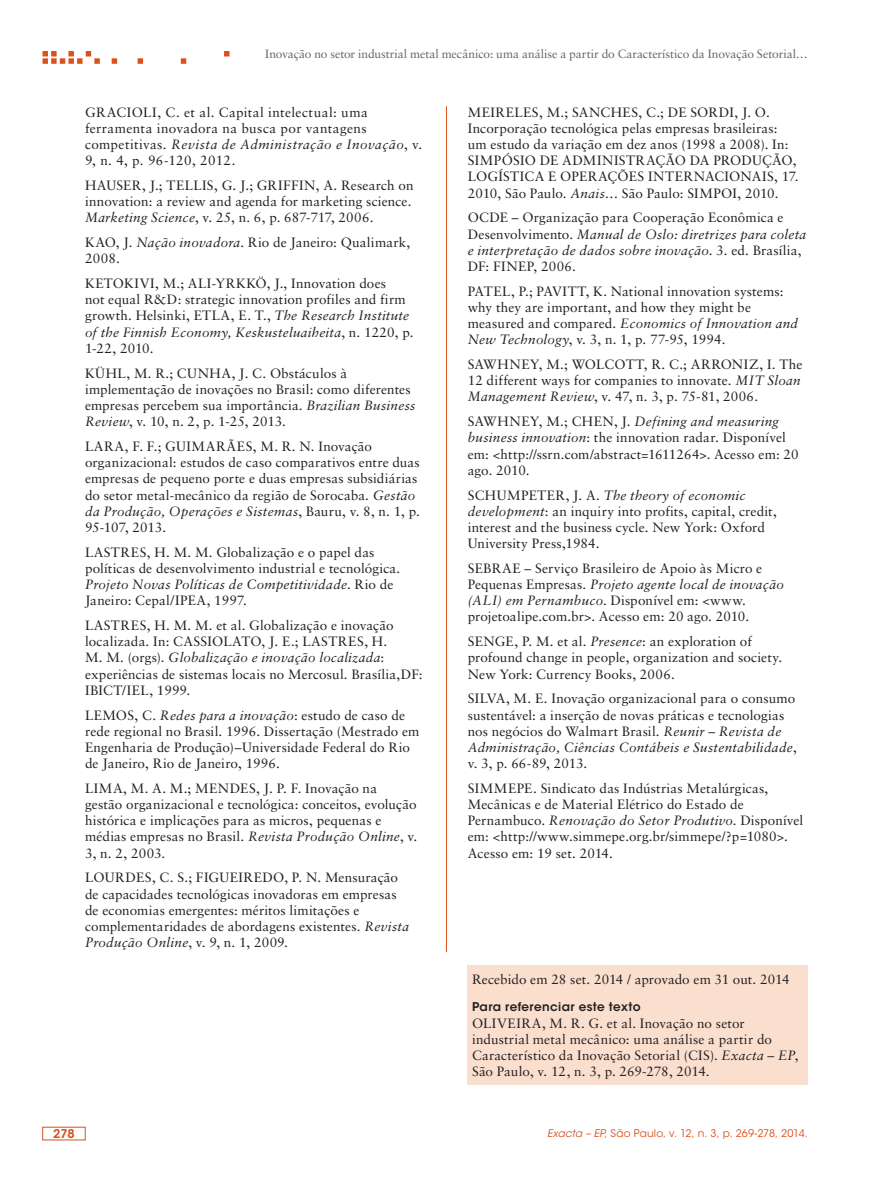
<style>
.page{position:relative;width:893px;height:1191px;background:#fff}
.page>*{position:absolute;margin:0;border:0;box-sizing:border-box;transform-origin:0 0}
.ex_Referencias{font:13.5px/16.2px "Sabon LT Std";letter-spacing:.01em;color:#231f20}
.ex_Referencias-2{font:13.5px/16.2px "Sabon LT Std";letter-spacing:.03em;color:#231f20}
.t1{font:12px "Sabon LT Std";color:#636366}
.ex_Tabela_-_titulo{font:600 12px "ITC Avant Garde Std";letter-spacing:.03em;color:#231f20}
.t2{font:600 12px "ITC Avant Garde Std";color:#da511d}
.t3{font:10.5px "ITC Avant Garde Std";letter-spacing:.01em;color:#da511d}
.s1{font-style:italic}
</style>
<div class="page">
<svg style="left:43px;top:51px;width:186px;height:13px"></svg>
<hr style="left:446px;top:106px;width:1px;height:846px;background:#da511d">
<div style="left:468px;top:965px;width:340px;height:119px;background:#fadfce"></div>
<p class="t1" style="left:265px;top:46px;width:544px">Inovação no setor industrial metal mecânico: uma análise a partir do Característico da Inovação Setorial…</p>
<p class="ex_Referencias-2" style="left:85px;top:104px;width:339px">GRACIOLI, C. et al. Capital intelectual: uma ferramenta inovadora na busca por vantagens competitivas. <span class="s1">Revista de Administração e Inovação</span>, v.<br>9, n. 4, p. 96-120, 2012.</p>
<p class="ex_Referencias" style="left:85px;top:177px;width:330px">HAUSER, J.; TELLIS, G. J.; GRIFFIN, A. Research on innovation: a review and agenda for marketing science.<br><span class="s1">Marketing Science</span>, v. 25, n. 6, p. 687-717, 2006.</p>
<p class="ex_Referencias" style="left:85px;top:234px;width:327px">KAO, J. <span class="s1">Nação inovadora</span>. Rio de Janeiro: Qualimark,<br>2008.</p>
<p class="ex_Referencias" style="left:85px;top:275px;width:330px">KETOKIVI, M.; ALI-YRKKÖ, J., Innovation does<br>not equal R&amp;D: strategic innovation profiles and firm growth. Helsinki, ETLA, E. T., <span class="s1">The Research Institute of the Finnish Economy, Keskusteluaiheita</span>, n. 1220, p.<br>1-22, 2010.</p>
<p class="ex_Referencias" style="left:85px;top:364px;width:332px">KÜHL, M. R.; CUNHA, J. C. Obstáculos à implementação de inovações no Brasil: como diferentes empresas percebem sua importância. <span class="s1">Brazilian Business Review</span>, v. 10, n. 2, p. 1-25, 2013.</p>
<p class="ex_Referencias" style="left:85px;top:438px;width:336px">LARA, F. F.; GUIMARÃES, M. R. N. Inovação organizacional: estudos de caso comparativos entre duas empresas de pequeno porte e duas empresas subsidiárias do setor metal-mecânico da região de Sorocaba. <span class="s1">Gestão da Produção, Operações e Sistemas</span>, Bauru, v. 8, n. 1, p.<br>95-107, 2013.</p>
<p class="ex_Referencias" style="left:85px;top:544px;width:317px">LASTRES, H. M. M. Globalização e o papel das políticas de desenvolvimento industrial e tecnológica.<br><span class="s1">Projeto Novas Políticas de Competitividade</span>. Rio de Janeiro: Cepal/IPEA, 1997.</p>
<p class="ex_Referencias" style="left:85px;top:617px;width:339px">LASTRES, H. M. M. et al. Globalização e inovação localizada. In: CASSIOLATO, J. E.; LASTRES, H.<br>M. M. (orgs). <span class="s1">Globalização e inovação localizada</span>: experiências de sistemas locais no Mercosul. Brasília,DF:<br>IBICT/IEL, 1999.</p>
<p class="ex_Referencias" style="left:85px;top:706px;width:336px">LEMOS, C. <span class="s1">Redes para a inovação</span>: estudo de caso de rede regional no Brasil. 1996. Dissertação (Mestrado em Engenharia de Produção)–Universidade Federal do Rio de Janeiro, Rio de Janeiro, 1996.</p>
<p class="ex_Referencias" style="left:85px;top:780px;width:334px">LIMA, M. A. M.; MENDES, J. P. F. Inovação na gestão organizacional e tecnológica: conceitos, evolução histórica e implicações para as micros, pequenas e médias empresas no Brasil. <span class="s1">Revista Produção Online</span>, v.<br>3, n. 2, 2003.</p>
<p class="ex_Referencias" style="left:85px;top:869px;width:326px">LOURDES, C. S.; FIGUEIREDO, P. N. Mensuração de capacidades tecnológicas inovadoras em empresas de economias emergentes: méritos limitações e complementaridades de abordagens existentes. <span class="s1">Revista Produção Online</span>, v. 9, n. 1, 2009.</p>
<p class="ex_Referencias" style="left:468px;top:104px;width:332px">MEIRELES, M.; SANCHES, C.; DE SORDI, J. O.<br>Incorporação tecnológica pelas empresas brasileiras: um estudo da variação em dez anos (1998 a 2008). In:<br>SIMPÓSIO DE ADMINISTRAÇÃO DA PRODUÇÃO, LOGÍSTICA E OPERAÇÕES INTERNACIONAIS, 17.<br>2010, São Paulo. <span class="s1">Anais</span>… São Paulo: SIMPOI, 2010.</p>
<p class="ex_Referencias" style="left:468px;top:209px;width:340px">OCDE – Organização para Cooperação Econômica e Desenvolvimento. <span class="s1">Manual de Oslo: diretrizes para coleta e interpretação de dados sobre inovação</span>. 3. ed. Brasília, DF: FINEP, 2006.</p>
<p class="ex_Referencias" style="left:468px;top:283px;width:332px">PATEL, P.; PAVITT, K. National innovation systems: why they are important, and how they might be measured and compared. <span class="s1">Economics of Innovation and New Technology</span>, v. 3, n. 1, p. 77-95, 1994.</p>
<p class="ex_Referencias" style="left:468px;top:356px;width:336px">SAWHNEY, M.; WOLCOTT, R. C.; ARRONIZ, I. The<br>12 different ways for companies to innovate. <span class="s1">MIT Sloan<br>Management Review</span>, v. 47, n. 3, p. 75-81, 2006.</p>
<p class="ex_Referencias" style="left:468px;top:413px;width:333px">SAWHNEY, M.; CHEN, J. <span class="s1">Defining and measuring business innovation</span>: the innovation radar. Disponível em: &lt;http://ssrn.com/abstract=1611264&gt;. Acesso em: 20 ago. 2010.</p>
<p class="ex_Referencias" style="left:468px;top:486px;width:311px">SCHUMPETER, J. A. <span class="s1">The theory of economic development</span>: an inquiry into profits, capital, credit, interest and the business cycle. New York: Oxford University Press,1984.</p>
<p class="ex_Referencias" style="left:468px;top:560px;width:318px">SEBRAE – Serviço Brasileiro de Apoio às Micro e Pequenas Empresas. <span class="s1">Projeto agente local de inovação (ALI) em Pernambuco</span>. Disponível em: &lt;www. projetoalipe.com.br&gt;. Acesso em: 20 ago. 2010.</p>
<p class="ex_Referencias" style="left:468px;top:633px;width:316px">SENGE, P. M. et al. <span class="s1">Presence</span>: an exploration of profound change in people, organization and society.<br>New York: Currency Books, 2006.</p>
<p class="ex_Referencias" style="left:468px;top:690px;width:330px">SILVA, M. E. Inovação organizacional para o consumo sustentável: a inserção de novas práticas e tecnologias nos negócios do Walmart Brasil. <span class="s1">Reunir – Revista de Administração, Ciências Contábeis e Sustentabilidade</span>, v. 3, p. 66-89, 2013.</p>
<p class="ex_Referencias" style="left:468px;top:780px;width:337px">SIMMEPE. Sindicato das Indústrias Metalúrgicas, Mecânicas e de Material Elétrico do Estado de Pernambuco. <span class="s1">Renovação do Setor Produtivo</span>. Disponível em: &lt;http://www.simmepe.org.br/simmepe/?p=1080&gt;.<br>Acesso em: 19 set. 2014.</p>
<p class="ex_Referencias" style="left:472px;top:971px;width:319px">Recebido em 28 set. 2014 / aprovado em 31 out. 2014</p>
<p class="ex_Tabela_-_titulo" style="left:472px;top:999px;width:170px">Para referenciar este texto</p>
<p class="ex_Referencias" style="left:472px;top:1014px;width:328px">OLIVEIRA, M. R. G. et al. Inovação no setor industrial metal mecânico: uma análise a partir do Característico da Inovação Setorial (CIS). <span class="s1">Exacta – EP</span>, São Paulo, v. 12, n. 3, p. 269-278, 2014.</p>
<p class="t2" style="left:53px;top:1126px;width:23px">278</p>
<p class="t3" style="left:547px;top:1127px;width:262px"><span class="s1">Exacta – EP</span>, São Paulo, v. 12, n. 3, p. 269-278, 2014.</p>
</div>
